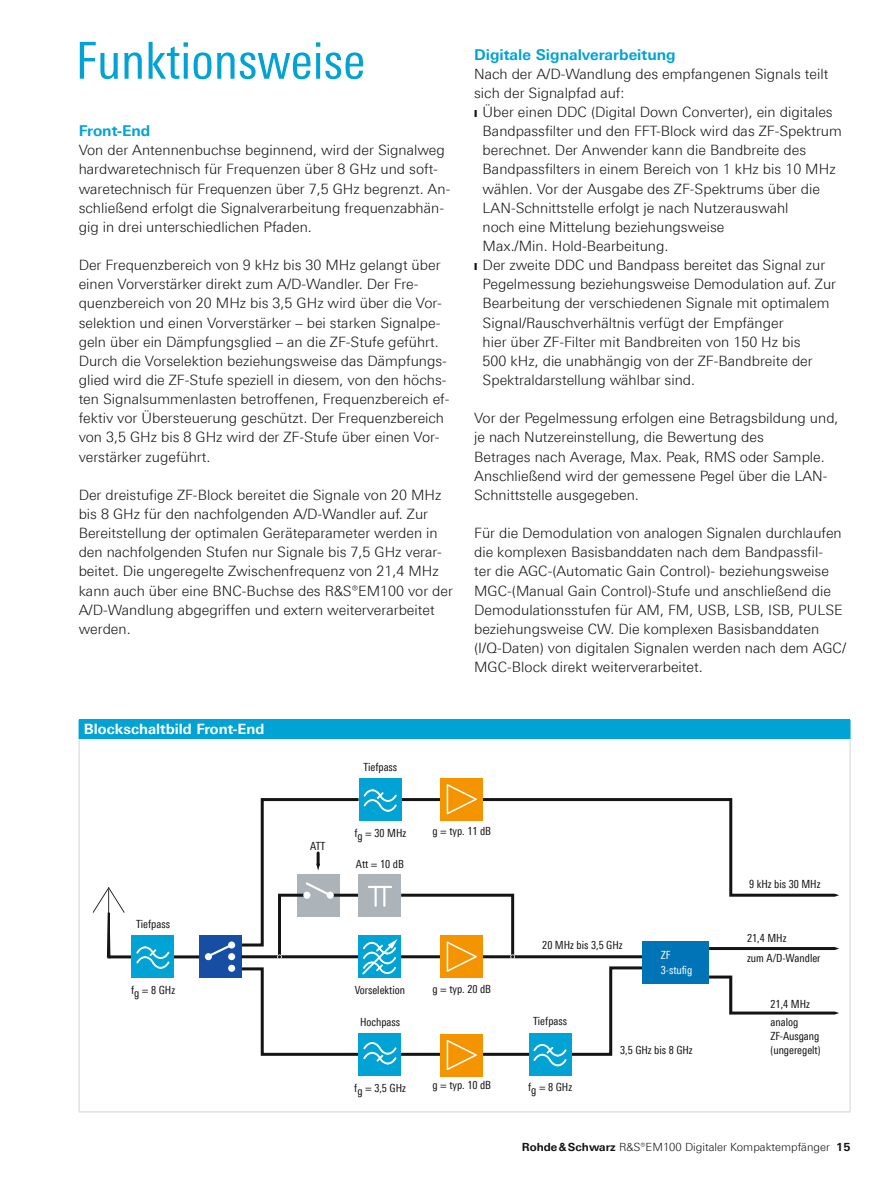
<style>
.page{position:relative;width:893px;height:1191px;background:#fff}
.page>*{position:absolute;margin:0;border:0;box-sizing:border-box;transform-origin:0 0}
.t1{font:51px "Linotype Univers 420 Cn";color:#00a3d3}
.t2{font:700 15px "Linotype Univers 630";color:#00a3d3}
.t3{font:300 14.25px/19.2px "Linotype Univers 330";color:#131413}
.t4{font:700 14.25px "Linotype Univers 630";color:#fff}
.t5{font:11.25px/19.5px "Linotype Univers 420 Cn";color:#131413}
.t6{font:300 11.25px "Linotype Univers 330";color:#131413}
.t7{font:11.25px/14.2px "Linotype Univers 420 Cn";color:#fff}
.s1{font-family:"Linotype Univers 630";font-weight:700}
</style>
<div class="page">
<div style="left:199px;top:935px;width:42px;height:43px;background:#154ea3"></div>
<svg style="left:656px;top:798px;width:183px;height:98px"></svg>
<div style="left:440px;top:778px;width:43px;height:42px;background:#f59401"></div>
<hr style="left:109px;top:955px;width:90px;height:3px;background:#131413">
<svg style="left:709px;top:975px;width:130px;height:39px"></svg>
<svg style="left:709px;top:947px;width:130px;height:3px"></svg>
<div style="left:132px;top:935px;width:42px;height:43px;background:#00a3d3"></div>
<div style="left:440px;top:1033px;width:43px;height:43px;background:#f59401"></div>
<svg style="left:136px;top:946px;width:34px;height:22px"></svg>
<div style="left:205px;top:953px;width:7px;height:7px;background:#fff;border-radius:50%"></div>
<div style="left:359px;top:778px;width:43px;height:43px;background:#00a3d3"></div>
<div style="left:359px;top:1033px;width:42px;height:42px;background:#00a3d3"></div>
<div style="left:529px;top:1032px;width:42px;height:43px;background:#00a3d3"></div>
<svg style="left:93px;top:887px;width:32px;height:71px"></svg>
<hr style="left:108px;top:913px;width:2px;height:44px;background:#131413">
<div style="left:643px;top:941px;width:66px;height:43px;background:#0074b7"></div>
<svg style="left:207px;top:784px;width:449px;height:286px"></svg>
<div style="left:303px;top:891px;width:7px;height:7px;background:#fff;border-radius:50%"></div>
<div style="left:79px;top:720px;width:771px;height:19px;background:#00a3d3"></div>
<svg style="left:850px;top:720px;width:1px;height:19px"></svg>
<hr style="left:79px;top:739px;width:1px;height:372px;background:#cdd4d7">
<hr style="left:850px;top:739px;width:1px;height:372px;background:#cdd4d7">
<hr style="left:79px;top:1111px;width:771px;height:1px;background:#cdd4d7">
<h1 class="t1" style="left:76px;top:31px;width:291px">Funktionsweise</h1>
<p class="t2" style="left:79px;top:122px;width:73px">Front-End</p>
<p class="t3" style="left:79px;top:140px;width:373px">Von der Antennenbuchse beginnend, wird der Signalweg hardwaretechnisch für Frequenzen über 8 GHz und soft&shy;waretechnisch für Frequenzen über 7,5 GHz begrenzt. An&shy;schließend erfolgt die Signalverarbeitung frequenzabhän‑ gig in drei unterschiedlichen Pfaden.</p>
<p class="t3" style="left:79px;top:255px;width:372px">Der Frequenzbereich von 9 kHz bis 30 MHz gelangt über einen Vorverstärker direkt zum A/D-Wandler. Der Fre&shy;quenzbereich von 20 MHz bis 3,5 GHz wird über die Vor&shy;selektion und einen Vorverstärker – bei starken Signalpe‑ geln über ein Dämpfungsglied – an die ZF-Stufe geführt.<br>Durch die Vorselektion beziehungsweise das Dämpfungs&shy;glied wird die ZF-Stufe speziell in diesem, von den höchs&shy;ten Signalsummenlasten betroffenen, Frequenzbereich ef‑ fektiv vor Übersteuerung geschützt. Der Frequenzbereich von 3,5 GHz bis 8 GHz wird der ZF-Stufe über einen Vor&shy;verstärker zugeführt.</p>
<p class="t3" style="left:79px;top:485px;width:376px">Der dreistufige ZF-Block bereitet die Signale von 20 MHz bis 8 GHz für den nachfolgenden A/D-Wandler auf. Zur Bereitstellung der optimalen Geräteparameter werden in den nachfolgenden Stufen nur Signale bis 7,5 GHz verar&shy;beitet. Die ungeregelte Zwischenfrequenz von 21,4 MHz kann auch über eine BNC‑Buchse des R&amp;S®EM100 vor der A/D-Wandlung abgegriffen und extern weiterverarbeitet werden.</p>
<p class="t4" style="left:84px;top:721px;width:182px">Blockschaltbild Front-End</p>
<p class="t5" style="left:363px;top:757px;width:35px">Tiefpass</p>
<p class="t2" style="left:474px;top:45px;width:203px">Digitale Signalverarbeitung</p>
<p class="t3" style="left:474px;top:64px;width:356px">Nach der A/D-Wandlung des empfangenen Signals teilt</p>
<p class="t3" style="left:474px;top:83px;width:152px">sich der Signalpfad auf:</p>
<p class="t3" style="left:474px;top:102px;width:360px">❙ Über einen DDC (Digital Down Converter), ein digitales</p>
<p class="t3" style="left:483px;top:121px;width:361px">Bandpassfilter und den FFT-Block wird das ZF-Spektrum</p>
<p class="t3" style="left:483px;top:140px;width:325px">berechnet. Der Anwender kann die Bandbreite des</p>
<p class="t3" style="left:483px;top:160px;width:355px">Bandpassfilters in einem Bereich von 1 kHz bis 10 MHz</p>
<p class="t3" style="left:483px;top:179px;width:339px">wählen. Vor der Ausgabe des ZF-Spektrums über die</p>
<p class="t3" style="left:483px;top:198px;width:307px">LAN‑Schnittstelle erfolgt je nach Nutzerauswahl</p>
<p class="t3" style="left:483px;top:217px;width:243px">noch eine Mittelung beziehungsweise</p>
<p class="t3" style="left:483px;top:236px;width:187px">Max./Min. Hold-Bearbeitung.</p>
<p class="t3" style="left:474px;top:255px;width:353px">❙ Der zweite DDC und Bandpass bereitet das Signal zur</p>
<p class="t3" style="left:483px;top:274px;width:355px">Pegelmessung beziehungsweise Demodulation auf. Zur</p>
<p class="t3" style="left:483px;top:294px;width:348px">Bearbeitung der verschiedenen Signale mit optimalem</p>
<p class="t3" style="left:483px;top:313px;width:302px">Signal/Rauschverhältnis verfügt der Empfänger</p>
<p class="t3" style="left:483px;top:332px;width:319px">hier über ZF-Filter mit Bandbreiten von 150 Hz bis</p>
<p class="t3" style="left:483px;top:351px;width:332px">500 kHz, die unabhängig von der ZF-Bandbreite der</p>
<p class="t3" style="left:483px;top:370px;width:214px">Spektraldarstellung wählbar sind.</p>
<p class="t3" style="left:474px;top:408px;width:366px">Vor der Pegelmessung erfolgen eine Betragsbildung und, je nach Nutzereinstellung, die Bewertung des<br>Betrages nach Average, Max. Peak, RMS oder Sample.<br>Anschließend wird der gemessene Pegel über die LAN‑ Schnittstelle ausgegeben.</p>
<p class="t3" style="left:474px;top:523px;width:374px">Für die Demodulation von analogen Signalen durchlaufen die komplexen Basisbanddaten nach dem Bandpassfil‑<br>ter die AGC‑(Automatic Gain Control)‑ beziehungsweise MGC‑(Manual Gain Control)‑Stufe und anschließend die Demodulationsstufen für AM, FM, USB, LSB, ISB, PULSE beziehungsweise CW. Die komplexen Basisbanddaten (I/Q-Daten) von digitalen Signalen werden nach dem AGC/ MGC‑Block direkt weiterverarbeitet.</p>
<p class="t5" style="left:136px;top:914px;width:35px">Tiefpass</p>
<p class="t5" style="left:310px;top:836px;width:17px">ATT</p>
<p class="t5" style="left:354px;top:823px;width:53px">fg = 30 MHz</p>
<p class="t5" style="left:432px;top:821px;width:60px">g = typ. 11 dB</p>
<p class="t5" style="left:356px;top:854px;width:50px">Att = 10 dB</p>
<p class="t5" style="left:131px;top:980px;width:46px">fg = 8 GHz</p>
<p class="t5" style="left:355px;top:980px;width:52px">Vorselektion</p>
<p class="t5" style="left:360px;top:1011px;width:42px">Hochpass</p>
<p class="t5" style="left:354px;top:1077px;width:53px">fg = 3,5 GHz</p>
<p class="t5" style="left:432px;top:978px;width:60px">g = typ. 20 dB</p>
<p class="t5" style="left:432px;top:1075px;width:60px">g = typ. 10 dB</p>
<p class="t5" style="left:749px;top:874px;width:73px">9 kHz bis 30 MHz</p>
<p class="t5" style="left:542px;top:935px;width:82px">20 MHz bis 3,5 GHz</p>
<p class="t5" style="left:747px;top:928px;width:75px">21,4 MHz<br>zum A/D-Wandler</p>
<p class="t7" style="left:661px;top:948px;width:33px">ZF<br>3-stufig</p>
<p class="t5" style="left:533px;top:1011px;width:35px">Tiefpass</p>
<p class="t5" style="left:528px;top:1077px;width:46px">fg = 8 GHz</p>
<p class="t5" style="left:620px;top:1040px;width:74px">3,5 GHz bis 8 GHz</p>
<p class="t5" style="left:771px;top:994px;width:41px;line-height:18px">21,4 MHz analog</p>
<p class="t5" style="left:771px;top:1028px;width:52px;line-height:14.2px">ZF-Ausgang (ungeregelt)</p>
<p class="t6" style="left:522px;top:1140px;width:330px"><span class="s1">Rohde &amp; Schwarz</span> R&amp;S®EM100 Digitaler Kompaktempfänger <span class="s1">15</span></p>
</div>
